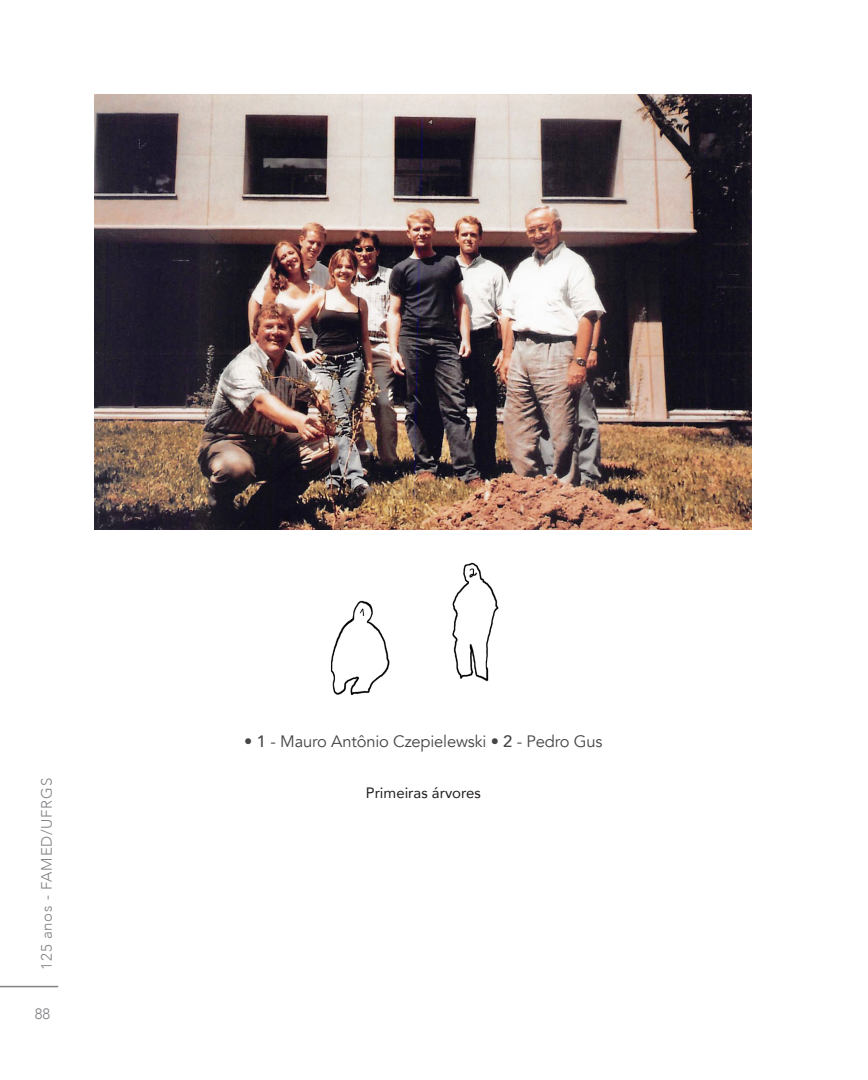
<style>
.page{position:relative;width:868px;height:1080px;background:#fff}
.page>*{position:absolute;margin:0;border:0;box-sizing:border-box;transform-origin:0 0}
.t1{font:16.5px "Avenir";letter-spacing:-.01em;color:#454647}
.t2{font:300 15px "Avenir";letter-spacing:.05em;color:#808285}
.t3{font:15px "Avenir";color:#231f20}
.s1{font-weight:500}
</style>
<div class="page">
<hr style="left:0;top:986px;width:58px;height:1px;background:#808285">
<img style="left:95px;top:94px;width:656px;height:436px">
<img style="left:331px;top:562px;width:168px;height:134px">
<p class="t2" style="left:37px;top:970px;width:193px;rotate:-90deg">125 anos - FAMED/UFRGS</p>
<p class="t2" style="left:35px;top:1004px;width:17px">88</p>
<p class="t1" style="left:244px;top:730px;width:360px">• <span class="s1">1</span> - Mauro Antônio Czepielewski • <span class="s1">2</span> - Pedro Gus</p>
<p class="t3" style="left:366px;top:783px;width:117px">Primeiras árvores</p>
</div>
